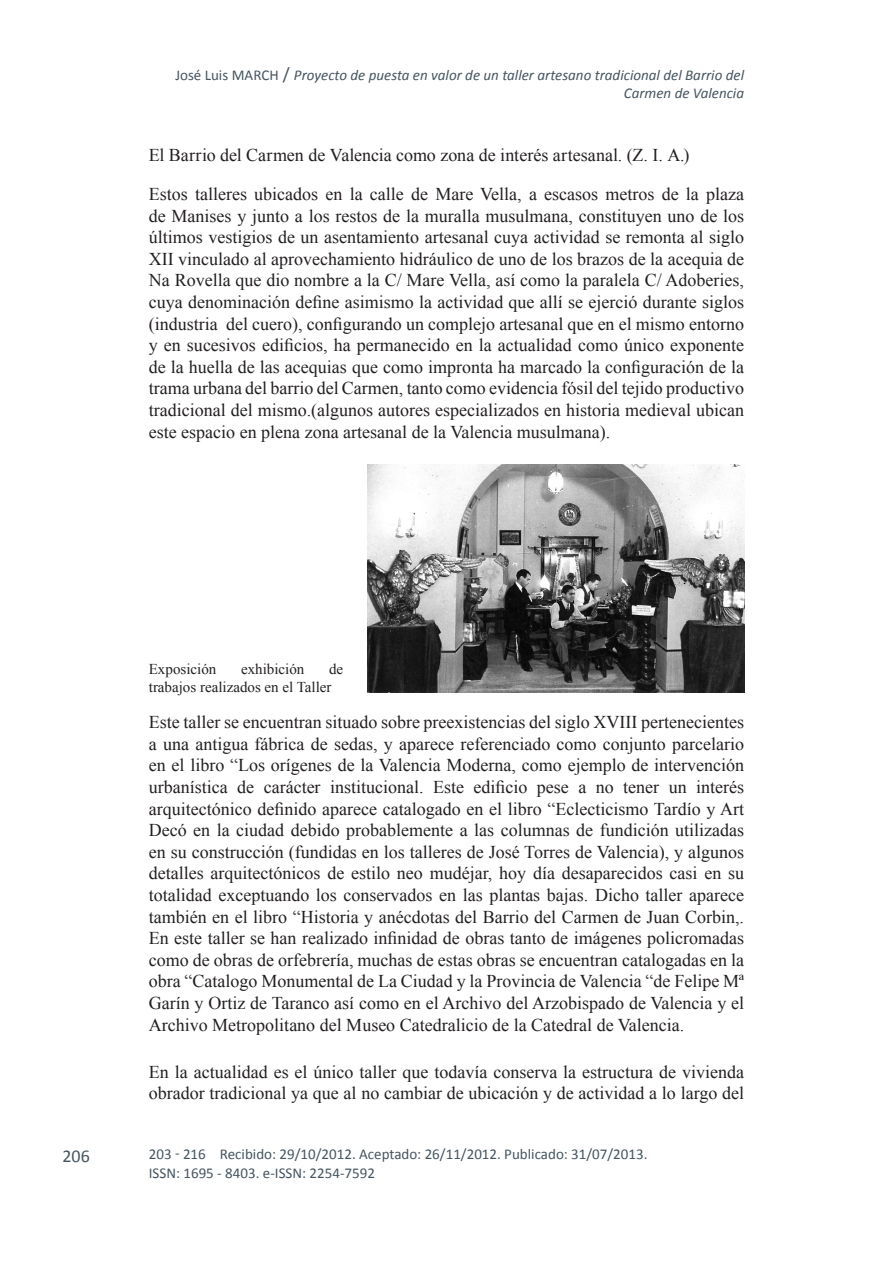
<style>
.page{position:relative;width:893px;height:1263px;background:#fff}
.page>*{position:absolute;margin:0;border:0;box-sizing:border-box;transform-origin:0 0}
.texto_normal{font:18px/21.6px "Times New Roman";color:#231f20;text-align:justify}
.Subtitulos{font:18px "Times New Roman";color:#231f20}
.t1{font:18px "Calibri";color:#45555f}
.texto_normal-2{font:15px "Calibri";color:#45555f}
.Cabacera_Izquierda{font:italic 15px/18px "Calibri";color:#45555f;text-align:right}
.Pies_foto{font:15px/18px "Times New Roman";color:#231f20}
.Cabacera_Izquierda-2{font:15px "Calibri";color:#45555f}
.s1{font-style:normal;font-size:18px}
</style>
<div class="page">
<img style="left:368px;top:465px;width:376px;height:228px">
<p class="Cabacera_Izquierda-2" style="left:175px;top:65px;width:79px">José Luis March</p>
<p class="Cabacera_Izquierda" style="left:283px;top:65px;width:463px"><span class="s1">/</span> Proyecto de puesta en valor de un taller artesano tradicional del Barrio del<br>Carmen de Valencia</p>
<p class="Subtitulos" style="left:149px;top:143px;width:542px">El Barrio del Carmen de Valencia como zona de interés artesanal. (Z. I. A.)</p>
<p class="texto_normal" style="left:149px;top:183px;width:597px">Estos talleres ubicados en la calle de Mare Vella, a escasos metros de la plaza de Manises y junto a los restos de la muralla musulmana, constituyen uno de los últimos vestigios de un asentamiento artesanal cuya actividad se remonta al siglo XII vinculado al aprovechamiento hidráulico de uno de los brazos de la acequia de Na Rovella que dio nombre a la C/ Mare Vella, así como la paralela C/ Adoberies, cuya denominación define asimismo la actividad que allí se ejerció durante siglos (industria del cuero), configurando un complejo artesanal que en el mismo entorno y en sucesivos edificios, ha permanecido en la actualidad como único exponente de la huella de las acequias que como impronta ha marcado la configuración de la trama urbana del barrio del Carmen, tanto como evidencia fósil del tejido productivo tradicional del mismo.(algunos autores especializados en historia medieval ubican este espacio en plena zona artesanal de la Valencia musulmana).</p>
<p class="t1" style="left:62px;top:1144px;width:29px">206</p>
<p class="Pies_foto" style="left:149px;top:660px;width:196px;text-indent:180px">de trabajos realizados en el Taller</p>
<p class="Pies_foto" style="left:149px;top:660px;width:69px">Exposición</p>
<p class="Pies_foto" style="left:241px;top:660px;width:65px">exhibición</p>
<p class="texto_normal" style="left:149px;top:711px;width:597px">Este taller se encuentran situado sobre preexistencias del siglo XVIII pertenecientes a una antigua fábrica de sedas, y aparece referenciado como conjunto parcelario en el libro “Los orígenes de la Valencia Moderna, como ejemplo de intervención urbanística de carácter institucional. Este edificio pese a no tener un interés arquitectónico definido aparece catalogado en el libro “Eclecticismo Tardío y Art Decó en la ciudad debido probablemente a las columnas de fundición utilizadas en su construcción (fundidas en los talleres de José Torres de Valencia), y algunos detalles arquitectónicos de estilo neo mudéjar, hoy día desaparecidos casi en su totalidad exceptuando los conservados en las plantas bajas. Dicho taller aparece también en el libro “Historia y anécdotas del Barrio del Carmen de Juan Corbin,.<br>En este taller se han realizado infinidad de obras tanto de imágenes policromadas como de obras de orfebrería, muchas de estas obras se encuentran catalogadas en la obra “Catalogo Monumental de La Ciudad y la Provincia de Valencia “de Felipe Mª Garín y Ortiz de Taranco así como en el Archivo del Arzobispado de Valencia y el Archivo Metropolitano del Museo Catedralicio de la Catedral de Valencia.</p>
<p class="texto_normal" style="left:149px;top:1060px;width:597px">En la actualidad es el único taller que todavía conserva la estructura de vivienda obrador tradicional ya que al no cambiar de ubicación y de actividad a lo largo del</p>
<p class="texto_normal-2" style="left:149px;top:1145px;width:59px">203 - 216</p>
<p class="texto_normal-2" style="left:220px;top:1145px;width:429px">Recibido: 29/10/2012. Aceptado: 26/11/2012. Publicado: 31/07/2013.</p>
<p class="texto_normal-2" style="left:149px;top:1163px;width:228px">ISSN: 1695 - 8403. e-ISSN: 2254-7592</p>
</div>
